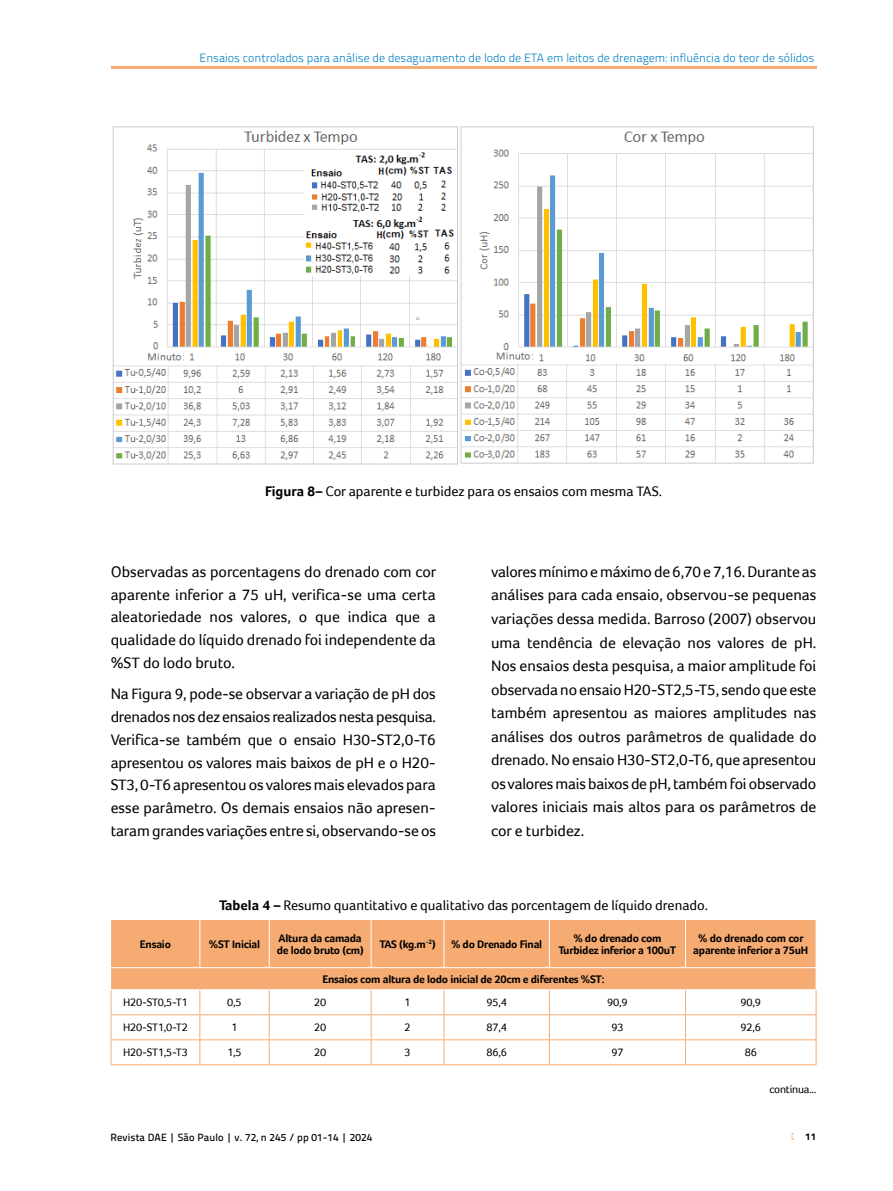
<style>
.page{position:relative;width:893px;height:1191px;background:#fff}
.page>*{position:absolute;margin:0;border:0;box-sizing:border-box;transform-origin:0 0}
.t1{font:15.75px/23.5px "Foco";color:#000;text-align:justify}
.t2{font:14.25px "Foco";color:#000}
.t3{font:300 12px "Titillium Text 22 L";color:#007ec3}
.t4{font:700 11.25px/12px "Foco";letter-spacing:-.02em;color:#000;text-align:center}
.t5{font:11.25px "Foco";letter-spacing:-.02em;color:#000}
.t6{font:500 10.5px "Titillium Text 22 L";letter-spacing:.01em;color:#000}
.t7{font:800 9.75px "Titillium Text 22 L";color:#000}
.s1{font-weight:700}
</style>
<div class="page">
<svg style="left:791px;top:1133px;width:2px;height:6px"></svg>
<hr style="left:111px;top:66px;width:705px;height:3px;background:#f6ab72">
<img style="left:112px;top:126px;width:702px;height:339px">
<div style="left:111px;top:920px;width:705px;height:69px;background:#f6ab72"></div>
<svg style="left:112px;top:990px;width:704px;height:74px"></svg>
<hr style="left:199px;top:920px;width:1px;height:47px;background:#fff">
<hr style="left:269px;top:920px;width:1px;height:47px;background:#fff">
<hr style="left:371px;top:920px;width:1px;height:47px;background:#fff">
<hr style="left:444px;top:920px;width:1px;height:47px;background:#fff">
<hr style="left:549px;top:920px;width:1px;height:47px;background:#fff">
<hr style="left:685px;top:920px;width:1px;height:47px;background:#fff">
<hr style="left:111px;top:967px;width:89px;height:1px;background:#fff">
<hr style="left:200px;top:967px;width:69px;height:1px;background:#fff">
<hr style="left:269px;top:967px;width:102px;height:1px;background:#fff">
<hr style="left:371px;top:967px;width:73px;height:1px;background:#fff">
<hr style="left:444px;top:967px;width:105px;height:1px;background:#fff">
<hr style="left:549px;top:967px;width:136px;height:1px;background:#fff">
<hr style="left:685px;top:967px;width:131px;height:1px;background:#fff">
<hr style="left:111px;top:1014px;width:89px;height:1px;background:#f6ab72">
<hr style="left:200px;top:1014px;width:69px;height:1px;background:#f6ab72">
<hr style="left:269px;top:1014px;width:102px;height:1px;background:#f6ab72">
<hr style="left:371px;top:1014px;width:73px;height:1px;background:#f6ab72">
<hr style="left:444px;top:1014px;width:105px;height:1px;background:#f6ab72">
<hr style="left:549px;top:1014px;width:136px;height:1px;background:#f6ab72">
<hr style="left:685px;top:1014px;width:131px;height:1px;background:#f6ab72">
<hr style="left:111px;top:1039px;width:89px;height:1px;background:#f6ab72">
<svg style="left:111px;top:990px;width:1px;height:74px"></svg>
<hr style="left:200px;top:1039px;width:69px;height:1px;background:#f6ab72">
<svg style="left:199px;top:990px;width:1px;height:74px"></svg>
<hr style="left:269px;top:1039px;width:102px;height:1px;background:#f6ab72">
<svg style="left:269px;top:990px;width:1px;height:74px"></svg>
<hr style="left:371px;top:1039px;width:73px;height:1px;background:#f6ab72">
<svg style="left:371px;top:990px;width:1px;height:74px"></svg>
<hr style="left:444px;top:1039px;width:105px;height:1px;background:#f6ab72">
<svg style="left:444px;top:990px;width:1px;height:74px"></svg>
<hr style="left:549px;top:1039px;width:136px;height:1px;background:#f6ab72">
<svg style="left:549px;top:990px;width:1px;height:74px"></svg>
<hr style="left:685px;top:1039px;width:131px;height:1px;background:#f6ab72">
<svg style="left:685px;top:990px;width:1px;height:74px"></svg>
<svg style="left:816px;top:990px;width:1px;height:74px"></svg>
<hr style="left:111px;top:1064px;width:89px;height:1px;background:#f6ab72">
<hr style="left:200px;top:1064px;width:69px;height:1px;background:#f6ab72">
<hr style="left:269px;top:1064px;width:102px;height:1px;background:#f6ab72">
<hr style="left:371px;top:1064px;width:73px;height:1px;background:#f6ab72">
<hr style="left:444px;top:1064px;width:105px;height:1px;background:#f6ab72">
<hr style="left:549px;top:1064px;width:136px;height:1px;background:#f6ab72">
<hr style="left:685px;top:1064px;width:131px;height:1px;background:#f6ab72">
<p class="t3" style="left:200px;top:49px;width:616px">Ensaios controlados para análise de desaguamento de lodo de ETA em leitos de drenagem: influência do teor de sólidos</p>
<p class="t2" style="left:265px;top:482px;width:398px"><span class="s1">Figura 8–</span> Cor aparente e turbidez para os ensaios com mesma TAS.</p>
<p class="t1" style="left:111px;top:560px;width:327px;line-height:22.8px">Observadas as porcentagens do drenado com cor aparente inferior a 75 uH, verifica-se uma certa aleatoriedade nos valores, o que indica que a qualidade do líquido drenado foi independente da %ST do lodo bruto.</p>
<p class="t1" style="left:111px;top:682px;width:327px;line-height:22.8px">Na Figura 9, pode-se observar a variação de pH dos drenados nos dez ensaios realizados nesta pesquisa.<br>Verifica-se também que o ensaio H30-ST2,0-T6 apresentou os valores mais baixos de pH e o H20- ST3, 0-T6 apresentou os valores mais elevados para esse parâmetro. Os demais ensaios não apresen&shy;taram grandes variações entre si, observando-se os</p>
<p class="t1" style="left:491px;top:560px;width:327px">valores mínimo e máximo de 6,70 e 7,16. Durante as análises para cada ensaio, observou-se pequenas variações dessa medida. Barroso (2007) observou uma tendência de elevação nos valores de pH.<br>Nos ensaios desta pesquisa, a maior amplitude foi observada no ensaio H20-ST2,5-T5, sendo que este também apresentou as maiores amplitudes nas análises dos outros parâmetros de qualidade do drenado. No ensaio H30-ST2,0-T6, que apresentou os valores mais baixos de pH, também foi observado valores iniciais mais altos para os parâmetros de cor e turbidez.</p>
<p class="t2" style="left:219px;top:896px;width:491px"><span class="s1">Tabela 4 –</span> Resumo quantitativo e qualitativo das porcentagem de líquido drenado.</p>
<p class="t4" style="left:140px;top:938px;width:33px">Ensaio</p>
<p class="t4" style="left:209px;top:938px;width:53px">%ST Inicial</p>
<p class="t4" style="left:277px;top:932px;width:88px;text-align:left">Altura da camada de lodo bruto (cm)</p>
<p class="t4" style="left:379px;top:938px;width:58px">TAS (kg.m<sup>-2</sup>)</p>
<p class="t4" style="left:451px;top:938px;width:93px">% do Drenado Final</p>
<p class="t4" style="left:558px;top:932px;width:119px">% do drenado com<br>Turbidez inferior a 100uT</p>
<p class="t4" style="left:693px;top:932px;width:116px">% do drenado com cor aparente inferior a 75uH</p>
<p class="t4" style="left:323px;top:972px;width:284px">Ensaios com altura de lodo inicial de 20cm e diferentes %ST:</p>
<p class="t5" style="left:123px;top:996px;width:66px">H20-ST0,5-T1</p>
<p class="t5" style="left:227px;top:996px;width:16px">0,5</p>
<p class="t5" style="left:314px;top:996px;width:14px">20</p>
<p class="t5" style="left:404px;top:996px;width:8px">1</p>
<p class="t5" style="left:486px;top:996px;width:22px">95,4</p>
<p class="t5" style="left:607px;top:996px;width:22px">90,9</p>
<p class="t5" style="left:741px;top:996px;width:22px">90,9</p>
<p class="t5" style="left:123px;top:1021px;width:66px">H20-ST1,0-T2</p>
<p class="t5" style="left:231px;top:1021px;width:8px">1</p>
<p class="t5" style="left:314px;top:1021px;width:14px">20</p>
<p class="t5" style="left:404px;top:1021px;width:8px">2</p>
<p class="t5" style="left:486px;top:1021px;width:22px">87,4</p>
<p class="t5" style="left:611px;top:1021px;width:14px">93</p>
<p class="t5" style="left:741px;top:1021px;width:22px">92,6</p>
<p class="t5" style="left:123px;top:1046px;width:66px">H20-ST1,5-T3</p>
<p class="t5" style="left:227px;top:1046px;width:16px">1,5</p>
<p class="t5" style="left:314px;top:1046px;width:14px">20</p>
<p class="t5" style="left:404px;top:1046px;width:8px">3</p>
<p class="t5" style="left:486px;top:1046px;width:22px">86,6</p>
<p class="t5" style="left:611px;top:1046px;width:14px">97</p>
<p class="t5" style="left:745px;top:1046px;width:14px">86</p>
<p class="t5" style="left:769px;top:1082px;width:49px">continua...</p>
<p class="t6" style="left:111px;top:1129px;width:263px">Revista DAE | São Paulo | v. 72, n 245 / pp 01-14 | 2024</p>
<p class="t7" style="left:805px;top:1129px;width:13px">11</p>
</div>
